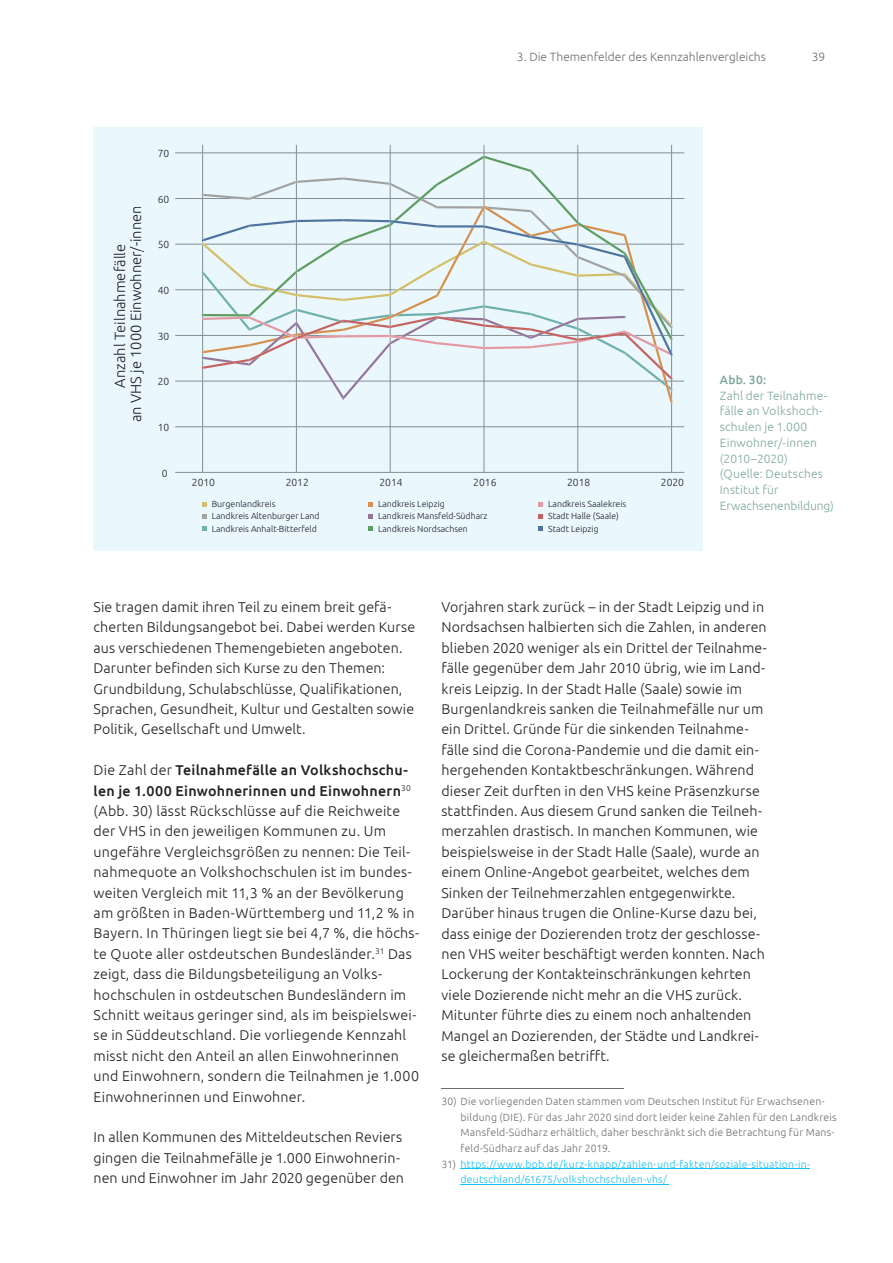
<style>
.page{position:relative;width:893px;height:1263px;background:#fff}
.page>*{position:absolute;margin:0;border:0;box-sizing:border-box;transform-origin:0 0}
.t1{font:300 14.7px/16.2px "Ubuntu";color:#1d1d20;text-align:center}
.t2{font:300 14.25px/20.4px "Ubuntu";letter-spacing:.01em;color:#231f20}
.t3{font:300 12px/15.8px "Ubuntu";letter-spacing:.015em;color:#7da89b}
.t4{font:300 12px "Ubuntu";color:#6d6e71}
.t5{font:500 12px "Ubuntu";color:#7da89b}
.t6{font:300 10.5px/15.6px "Ubuntu";letter-spacing:.02em;color:#6d6e71}
.t7{font:300 10.5px/15.6px "Ubuntu";letter-spacing:.02em;color:#15c0f2}
.t8{font:300 10.35px "Ubuntu";color:#1d1d20}
.t9{font:300 8.85px/12.5px "Ubuntu";color:#1d1d20}
.s1{font-weight:500}
.s2{color:#6d6e71}
</style>
<div class="page">
<div style="left:94px;top:128px;width:609px;height:423px;background:#eaf7fd"></div>
<svg style="left:202px;top:502px;width:4px;height:4px"></svg>
<svg style="left:202px;top:514px;width:4px;height:5px"></svg>
<svg style="left:202px;top:526px;width:4px;height:5px"></svg>
<svg style="left:368px;top:502px;width:5px;height:4px"></svg>
<svg style="left:368px;top:514px;width:5px;height:5px"></svg>
<svg style="left:368px;top:526px;width:5px;height:5px"></svg>
<svg style="left:538px;top:502px;width:5px;height:4px"></svg>
<svg style="left:538px;top:514px;width:5px;height:5px"></svg>
<svg style="left:538px;top:526px;width:5px;height:5px"></svg>
<svg style="left:175px;top:145px;width:509px;height:328px"></svg>
<svg style="left:203px;top:156px;width:469px;height:63px"></svg>
<svg style="left:202px;top:219px;width:471px;height:15px"></svg>
<svg style="left:389px;top:220px;width:2px;height:6px"></svg>
<svg style="left:202px;top:234px;width:471px;height:169px"></svg>
<hr style="left:441px;top:1088px;width:183px;height:1px;background:#6d6e71">
<hr style="left:461px;top:1168px;width:349px;height:1px;background:#15c0f2">
<hr style="left:461px;top:1184px;width:208px;height:1px;background:#15c0f2">
<p class="t4" style="left:517px;top:50px;width:250px">3. Die Themenfelder des Kennzahlenvergleichs</p>
<p class="t4" style="left:812px;top:50px;width:15px">39</p>
<p class="t8" style="left:158px;top:149px;width:13px">70</p>
<p class="t1" style="left:113px;top:422px;width:218px;rotate:-90deg">Anzahl Teilnahmefälle<br>an VHS je 1000 Einwohner/-innen</p>
<p class="t8" style="left:158px;top:195px;width:13px">60</p>
<p class="t8" style="left:158px;top:240px;width:13px">50</p>
<p class="t8" style="left:158px;top:286px;width:13px">40</p>
<p class="t8" style="left:158px;top:331px;width:13px">30</p>
<p class="t8" style="left:158px;top:377px;width:13px">20</p>
<p class="t8" style="left:158px;top:423px;width:13px">10</p>
<p class="t8" style="left:162px;top:468px;width:7px">0</p>
<p class="t8" style="left:192px;top:478px;width:25px">2010</p>
<p class="t8" style="left:286px;top:478px;width:25px">2012</p>
<p class="t8" style="left:379px;top:478px;width:25px">2014</p>
<p class="t8" style="left:473px;top:478px;width:25px">2016</p>
<p class="t8" style="left:567px;top:478px;width:25px">2018</p>
<p class="t8" style="left:661px;top:478px;width:25px">2020</p>
<p class="t9" style="left:212px;top:498px;width:109px">Burgenlandkreis<br>Landkreis Altenburger Land<br>Landkreis Anhalt-Bitterfeld</p>
<p class="t9" style="left:378px;top:498px;width:111px">Landkreis Leipzig<br>Landkreis Mansfeld-Südharz<br>Landkreis Nordsachsen</p>
<p class="t9" style="left:548px;top:498px;width:80px">Landkreis Saalekreis<br>Stadt Halle (Saale)<br>Stadt Leipzig</p>
<p class="t5" style="left:720px;top:372px;width:48px">Abb. 30:</p>
<p class="t3" style="left:720px;top:387px;width:116px">Zahl der Teilnahme&shy;fälle an Volkshoch&shy;schulen je 1.000<br>Einwohner/-innen (2010–2020)<br>(Quelle: Deutsches<br>Institut für<br>Erwachsenenbildung)</p>
<p class="t2" style="left:94px;top:596px;width:323px">Sie tragen damit ihren Teil zu einem breit gefä&shy;cherten Bildungsangebot bei. Dabei werden Kurse aus verschiedenen Themengebieten angeboten.<br>Darunter befinden sich Kurse zu den Themen:<br>Grundbildung, Schulabschlüsse, Qualifikationen, Sprachen, Gesundheit, Kultur und Gestalten sowie Politik, Gesellschaft und Umwelt.</p>
<p class="t2" style="left:94px;top:759px;width:327px">Die Zahl der <span class="s1">Teilnahmefälle an Volkshochschu&shy;len je 1.000 Einwohnerinnen und Einwohnern</span><sup>30 </sup>(Abb. 30) lässt Rückschlüsse auf die Reichweite der VHS in den jeweiligen Kommunen zu. Um ungefähre Vergleichsgrößen zu nennen: Die Teil&shy;nahmequote an Volkshochschulen ist im bundes&shy;weiten Vergleich mit 11,3 % an der Bevölkerung am größten in Baden-Württemberg und 11,2 % in Bayern. In Thüringen liegt sie bei 4,7 %, die höchs&shy;te Quote aller ostdeutschen Bundesländer.<sup>31</sup> Das zeigt, dass die Bildungsbeteiligung an Volks&shy;hochschulen in ostdeutschen Bundesländern im Schnitt weitaus geringer sind, als im beispielswei&shy;se in Süddeutschland. Die vorliegende Kennzahl misst nicht den Anteil an allen Einwohnerinnen und Einwohnern, sondern die Teilnahmen je 1.000<br>Einwohnerinnen und Einwohner.</p>
<p class="t2" style="left:94px;top:1127px;width:312px">In allen Kommunen des Mitteldeutschen Reviers gingen die Teilnahmefälle je 1.000 Einwohnerin&shy;nen und Einwohner im Jahr 2020 gegenüber den</p>
<p class="t2" style="left:441px;top:596px;width:327px">Vorjahren stark zurück – in der Stadt Leipzig und in Nordsachsen halbierten sich die Zahlen, in anderen blieben 2020 weniger als ein Drittel der Teilnahme&shy;fälle gegenüber dem Jahr 2010 übrig, wie im Land&shy;kreis Leipzig. In der Stadt Halle (Saale) sowie im Burgenlandkreis sanken die Teilnahmefälle nur um ein Drittel. Gründe für die sinkenden Teilnahme&shy;fälle sind die Corona-Pandemie und die damit ein&shy;hergehenden Kontaktbeschränkungen. Während dieser Zeit durften in den VHS keine Präsenzkurse stattfinden. Aus diesem Grund sanken die Teilneh&shy;merzahlen drastisch. In manchen Kommunen, wie beispielsweise in der Stadt Halle (Saale), wurde an einem Online-Angebot gearbeitet, welches dem Sinken der Teilnehmerzahlen entgegenwirkte.<br>Darüber hinaus trugen die Online-Kurse dazu bei, dass einige der Dozierenden trotz der geschlosse&shy;nen VHS weiter beschäftigt werden konnten. Nach Lockerung der Kontakteinschränkungen kehrten viele Dozierende nicht mehr an die VHS zurück.<br>Mitunter führte dies zu einem noch anhaltenden Mangel an Dozierenden, der Städte und Landkrei&shy;se gleichermaßen betrifft.</p>
<p class="t6" style="left:461px;top:1093px;width:377px;text-indent:-19px">30) Die vorliegenden Daten stammen vom Deutschen Institut für Erwachsenen&shy;bildung (DIE). Für das Jahr 2020 sind dort leider keine Zahlen für den Landkreis Mansfeld-Südharz erhältlich, daher beschränkt sich die Betrachtung für Mans&shy;feld-Südharz auf das Jahr 2019.</p>
<p class="t7" style="left:461px;top:1156px;width:351px;text-indent:-19px"><span class="s2">31)</span> https://www.bpb.de/kurz-knapp/zahlen-und-fakten/soziale-situation-in&shy;deutschland/61675/volkshochschulen-vhs/</p>
</div>
